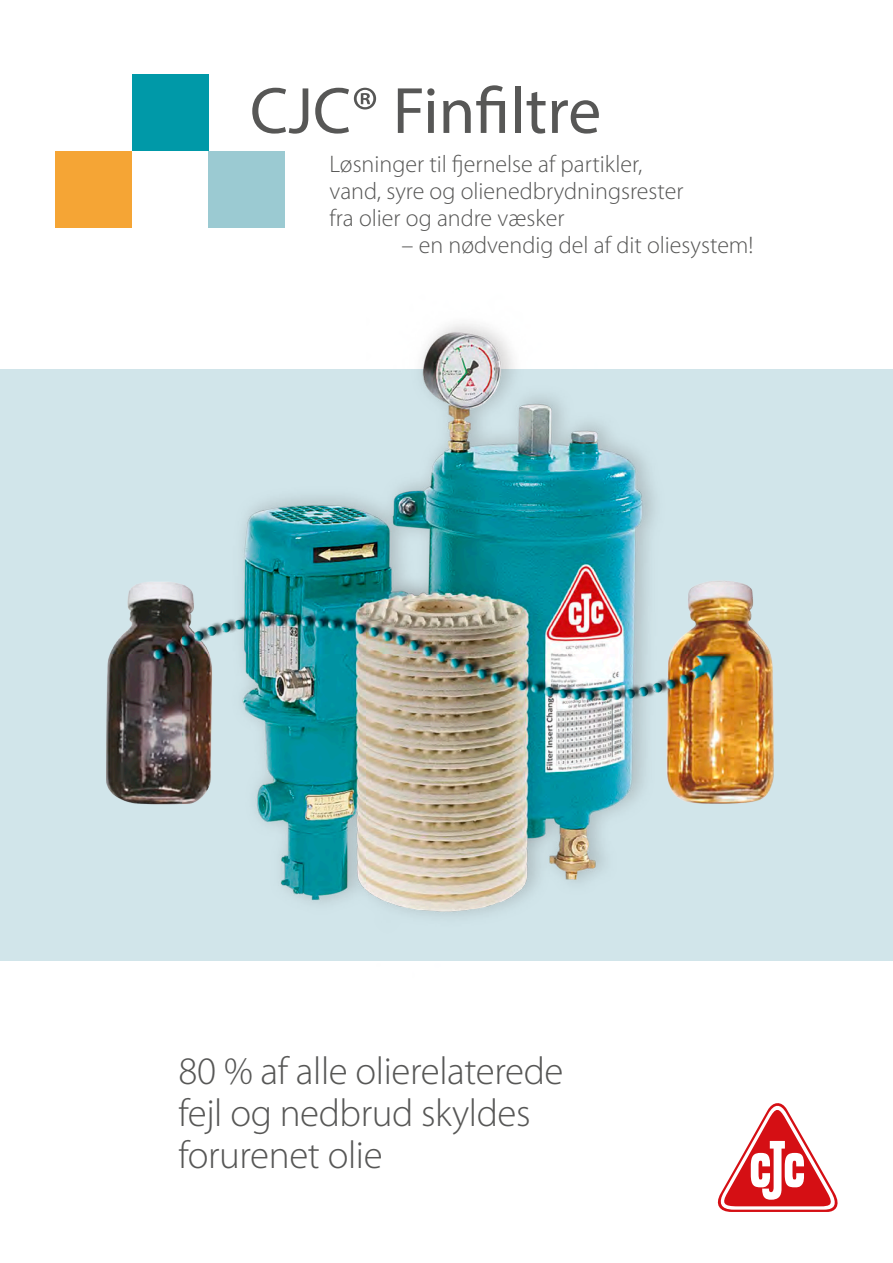
<style>
.page{position:relative;width:893px;height:1263px;background:#fff}
.page>*{position:absolute;margin:0;border:0;box-sizing:border-box;transform-origin:0 0}
.t1{font:66px "Myriad Pro";color:#575756}
.t2{font:300 39px/42px "Myriad Pro";letter-spacing:-.01em;color:#575756}
.t3{font:300 24px/27px "Myriad Pro";color:#575756}
</style>
<div class="page">
<div style="left:0;top:370px;width:893px;height:591px;background:#d1e5ea"></div>
<div style="left:208px;top:151px;width:77px;height:76px;background:#9bcad2"></div>
<div style="left:55px;top:151px;width:77px;height:76px;background:#f5a535"></div>
<div style="left:132px;top:74px;width:76px;height:77px;background:#0099a8"></div>
<svg style="left:717px;top:1103px;width:121px;height:109px"></svg>
<img style="left:0;top:323px;width:830px;height:593px">
<h1 class="t1" style="left:250px;top:70px;width:353px">CJC® Finfiltre</h1>
<p class="t3" style="left:330px;top:151px;width:355px">Løsninger til fjernelse af partikler, vand, syre og olienedbrydningsrester fra olier og andre væsker</p>
<p class="t3" style="left:402px;top:232px;width:354px">– en nødvendig del af dit oliesystem!</p>
<h2 class="t2" style="left:179px;top:1050px;width:386px">80 % af alle olierelaterede fejl og nedbrud skyldes forurenet olie</h2>
</div>
